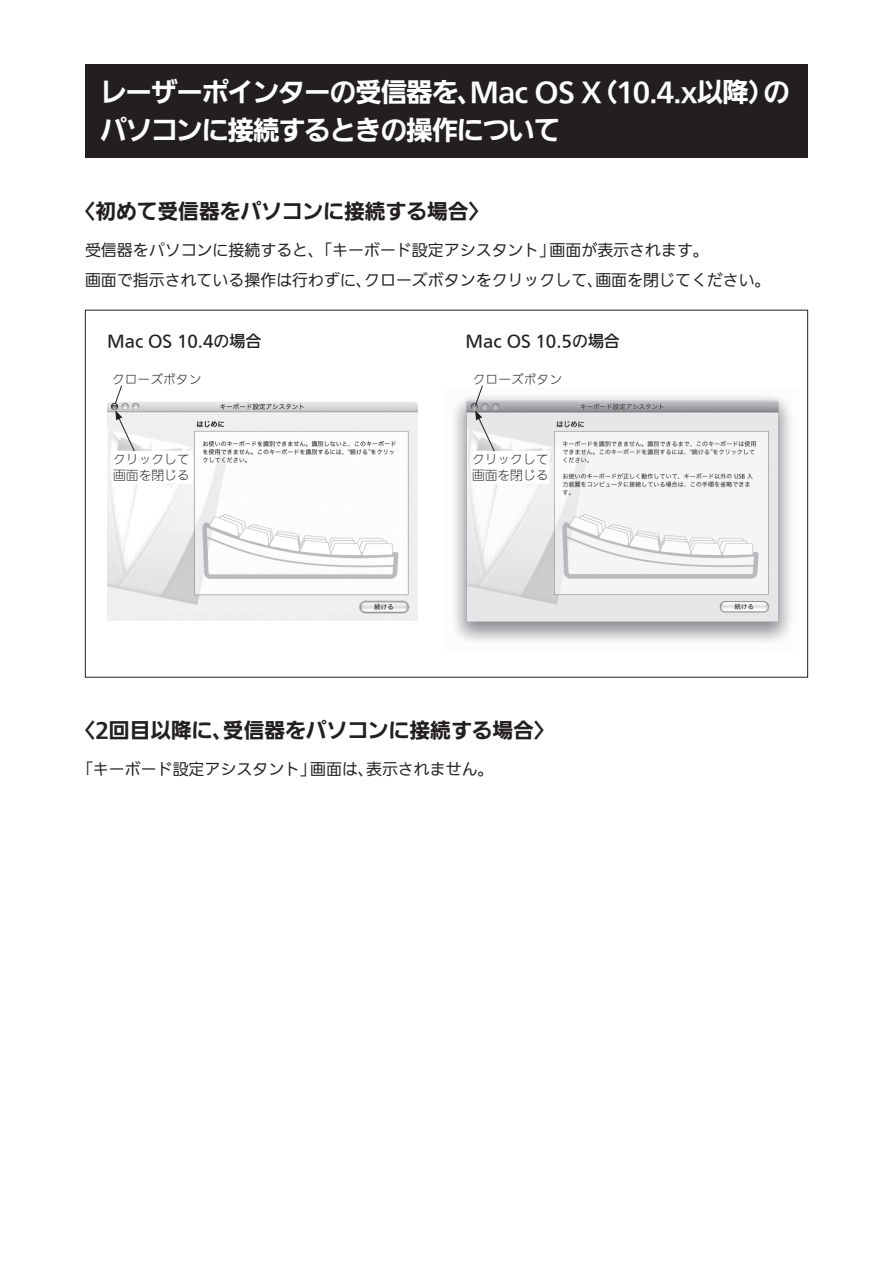
<style>
.page{position:relative;width:893px;height:1263px;background:#fff}
.page>*{position:absolute;margin:0;border:0;box-sizing:border-box;transform-origin:0 0}
.t1{font:26.55px/37.2px "Iwa UD Go Dsp Pro Bd 90 msp RKSJ H";letter-spacing:-.04em;color:#fff}
.t2{font:20.7px "Iwa UD Go Dsp Pro Bd 90 msp RKSJ H";color:#231f20}
.t3{font:15.9px/29.7px "Iwa UD Go Hon Pro Th 90 msp RKSJ H";color:#231f20}
.t4{font:15.9px "Iwa UD Go Hon Pro Md 90 msp RKSJ H";color:#231f20}
.t5{font:12.75px/15.9px "Iwa UD Go Hon Pro Lt 90 msp RKSJ H";color:#231f20}
</style>
<div class="page">
<div style="left:85px;top:64px;width:723px;height:94px;background:#231f20"></div>
<svg style="left:85px;top:309px;width:723px;height:369px"></svg>
<svg style="left:114px;top:385px;width:369px;height:67px"></svg>
<h1 class="t1" style="left:100px;top:77px;width:691px">レーザーポインターの受信器を、Mac OS X（10.4.x以降）のパソコンに接続するときの操作について</h1>
<h2 class="t2" style="left:75px;top:204px;width:416px">〈初めて受信器をパソコンに接続する場合〉</h2>
<p class="t3" style="left:85px;top:238px;width:687px">受信器をパソコンに接続すると、「キーボード設定アシスタント」画面が表示されます。<br>画面で指示されている操作は行わずに、クローズボタンをクリックして、画面を閉じてください。</p>
<p class="t4" style="left:107px;top:335px;width:156px">Mac OS 10.4の場合</p>
<p class="t4" style="left:466px;top:335px;width:156px">Mac OS 10.5の場合</p>
<p class="t5" style="left:112px;top:373px;width:91px">クローズボタン</p>
<p class="t5" style="left:473px;top:373px;width:91px">クローズボタン</p>
<p class="t5" style="left:113px;top:453px;width:78px">クリックして画面を閉じる</p>
<p class="t5" style="left:472px;top:453px;width:78px">クリックして画面を閉じる</p>
<h2 class="t2" style="left:75px;top:722px;width:481px">〈2回目以降に、受信器をパソコンに接続する場合〉</h2>
<p class="t3" style="left:77px;top:757px;width:418px">「キーボード設定アシスタント」画面は、表示されません。</p>
</div>
